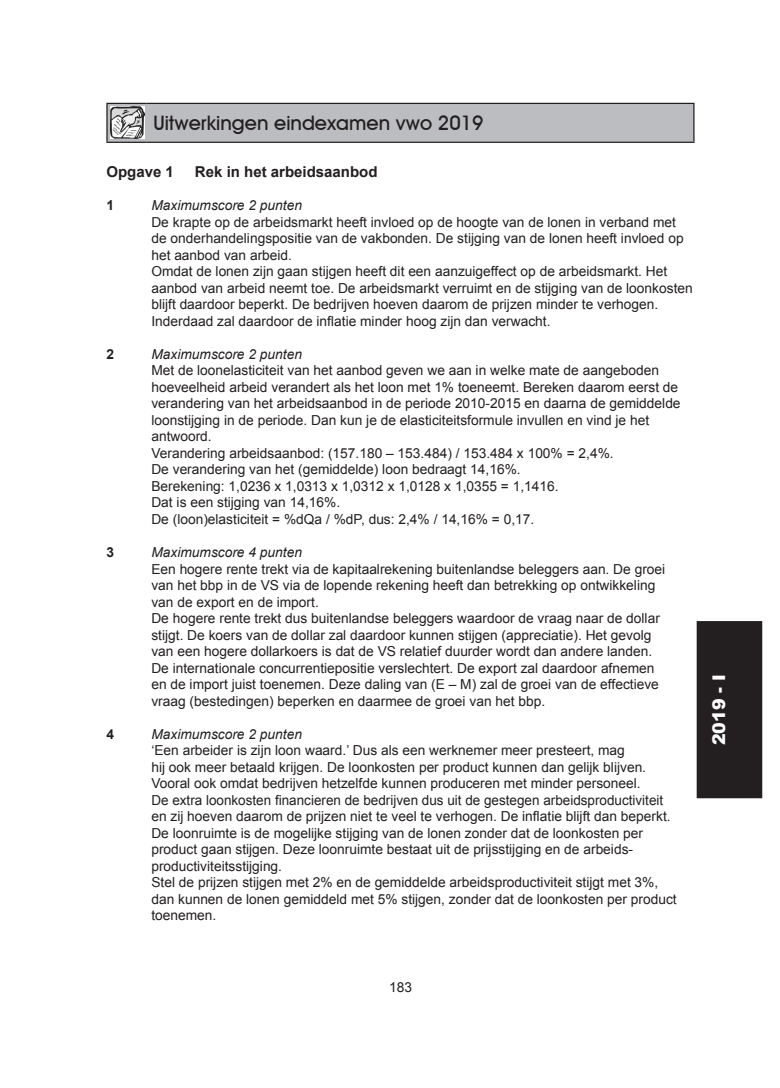
<style>
.page{position:relative;width:780px;height:1088px;background:#fff}
.page>*{position:absolute;margin:0;border:0;box-sizing:border-box;transform-origin:0 0}
.t1{font:500 20px "Avant Garde IT Cby BT";color:#231f20}
.t2{font:900 17.5px "Arial";color:#fff}
.t3{font:700 15px "Arial";color:#231f20}
.t4{font:13.75px/16.5px "Arial";color:#231f20}
.t5{font:700 13.75px "Arial";color:#231f20}
.s1{font-style:italic}
</style>
<div class="page">
<div style="left:108px;top:104px;width:585px;height:38px;background:#bcbdc0"></div>
<hr style="left:106px;top:103px;width:40px;height:1px;background:#231f20">
<hr style="left:146px;top:103px;width:548px;height:1px;background:#231f20">
<hr style="left:106px;top:142px;width:40px;height:1px;background:#231f20">
<hr style="left:146px;top:142px;width:548px;height:1px;background:#231f20">
<hr style="left:106px;top:104px;width:2px;height:38px;background:#231f20">
<hr style="left:693px;top:104px;width:1px;height:38px;background:#231f20">
<img style="left:110px;top:107px;width:34px;height:32px">
<div style="left:697px;top:622px;width:64px;height:176px;background:#231f20"></div>
<div style="left:696px;top:621px;width:66px;height:177px;border:1px solid #231f20"></div>
<p class="t1" style="left:153px;top:111px;width:332px">Uitwerkingen eindexamen vwo 2019</p>
<p class="t3" style="left:106px;top:162px;width:69px">Opgave 1</p>
<p class="t3" style="left:195px;top:162px;width:184px">Rek in het arbeidsaanbod</p>
<p class="t5" style="left:106px;top:197px;width:9px">1</p>
<p class="t4" style="left:151px;top:197px;width:543px"><span class="s1">Maximumscore 2 punten<br></span>De krapte op de arbeidsmarkt heeft invloed op de hoogte van de lonen in verband met de onderhandelingspositie van de vakbonden. De stijging van de lonen heeft invloed op het aanbod van arbeid.<br>Omdat de lonen zijn gaan stijgen heeft dit een aanzuigeffect op de arbeidsmarkt. Het aanbod van arbeid neemt toe. De arbeidsmarkt verruimt en de stijging van de loonkosten blijft daardoor beperkt. De bedrijven hoeven daarom de prijzen minder te verhogen.<br>Inderdaad zal daardoor de inflatie minder hoog zijn dan verwacht.</p>
<p class="t5" style="left:106px;top:345px;width:9px">2</p>
<p class="t4" style="left:151px;top:346px;width:530px"><span class="s1">Maximumscore 2 punten<br></span>Met de loonelasticiteit van het aanbod geven we aan in welke mate de aangeboden hoeveelheid arbeid verandert als het loon met 1% toeneemt. Bereken daarom eerst de verandering van het arbeidsaanbod in de periode 2010-2015 en daarna de gemiddelde loonstijging in de periode. Dan kun je de elasticiteitsformule invullen en vind je het antwoord.<br>Verandering arbeidsaanbod: (157.180 – 153.484) / 153.484 x 100% = 2,4%.<br>De verandering van het (gemiddelde) loon bedraagt 14,16%.<br>Berekening: 1,0236 x 1,0313 x 1,0312 x 1,0128 x 1,0355 = 1,1416.<br>Dat is een stijging van 14,16%.<br>De (loon)elasticiteit = %dQa / %dP, dus: 2,4% / 14,16% = 0,17.</p>
<p class="t5" style="left:106px;top:543px;width:9px">3</p>
<p class="t4" style="left:151px;top:544px;width:515px"><span class="s1">Maximumscore 4 punten<br></span>Een hogere rente trekt via de kapitaalrekening buitenlandse beleggers aan. De groei van het bbp in de VS via de lopende rekening heeft dan betrekking op ontwikkeling van de export en de import.<br>De hogere rente trekt dus buitenlandse beleggers waardoor de vraag naar de dollar stijgt. De koers van de dollar zal daardoor kunnen stijgen (appreciatie). Het gevolg van een hogere dollarkoers is dat de VS relatief duurder wordt dan andere landen.<br>De internationale concurrentiepositie verslechtert. De export zal daardoor afnemen en de import juist toenemen. Deze daling van (E – M) zal de groei van de effectieve vraag (bestedingen) beperken en daarmee de groei van het bbp.</p>
<p class="t5" style="left:106px;top:725px;width:9px">4</p>
<p class="t4" style="left:151px;top:725px;width:527px"><span class="s1">Maximumscore 2 punten<br></span>‘Een arbeider is zijn loon waard.’ Dus als een werknemer meer presteert, mag<br>hij ook meer betaald krijgen. De loonkosten per product kunnen dan gelijk blijven.<br>Vooral ook omdat bedrijven hetzelfde kunnen produceren met minder personeel.<br>De extra loonkosten financieren de bedrijven dus uit de gestegen arbeidsproductiviteit en zij hoeven daarom de prijzen niet te veel te verhogen. De inflatie blijft dan beperkt.<br>De loonruimte is de mogelijke stijging van de lonen zonder dat de loonkosten per product gaan stijgen. Deze loonruimte bestaat uit de prijsstijging en de arbeids&shy;productiviteitsstijging.<br>Stel de prijzen stijgen met 2% en de gemiddelde arbeidsproductiviteit stijgt met 3%, dan kunnen de lonen gemiddeld met 5% stijgen, zonder dat de loonkosten per product toenemen.</p>
<p class="t2" style="left:706px;top:745px;width:72px;rotate:-90deg">2019 - I</p>
<p class="t4" style="left:389px;top:979px;width:24px">183</p>
</div>
